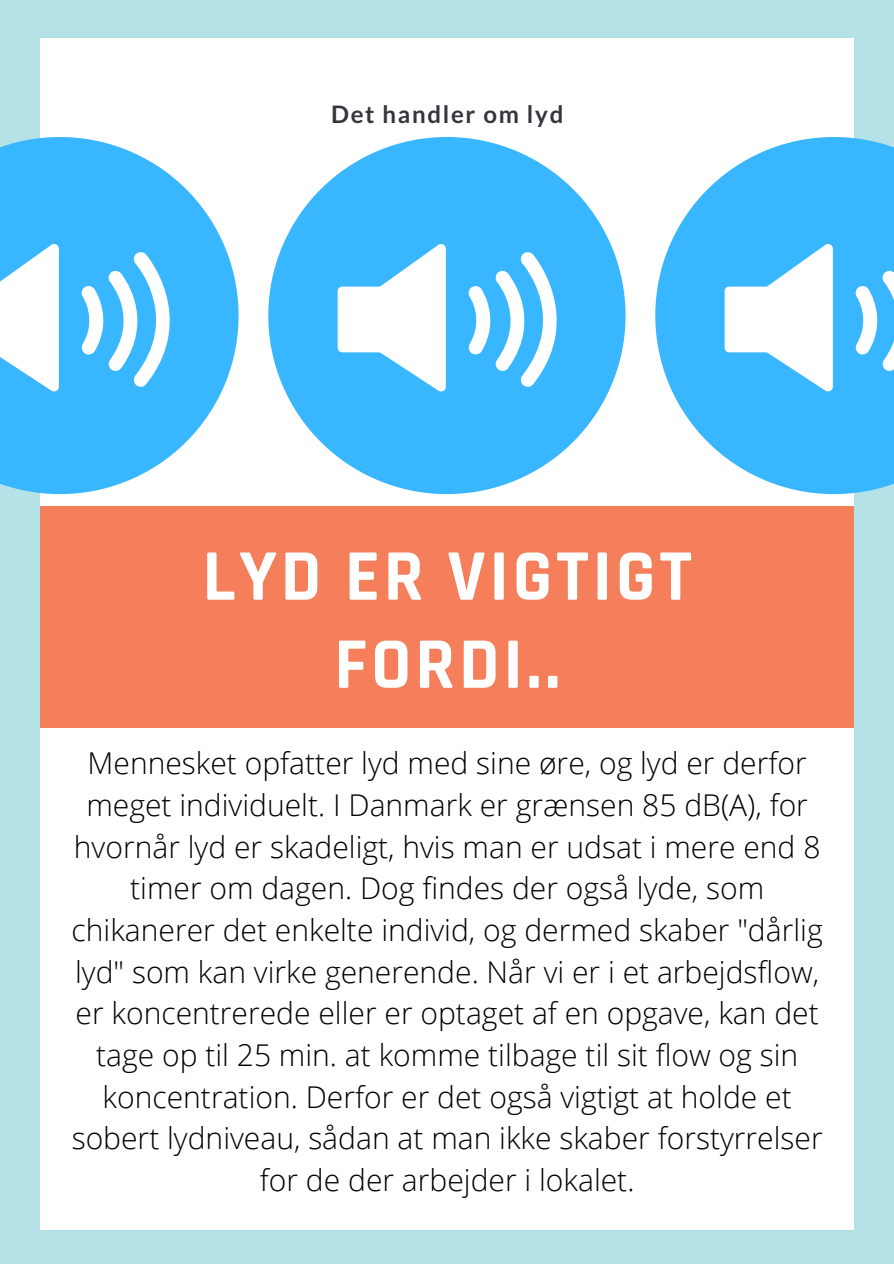
<style>
.page{position:relative;width:894px;height:1264px;background:#fff}
.page>*{position:absolute;margin:0;border:0;box-sizing:border-box;transform-origin:0 0}
.t1{font:700 73.35px/88.1px "Rajdhani";letter-spacing:.05em;color:#fff;text-align:center}
.t2{font:300 30px/41.7px "Open Sans";color:#000;text-align:center}
.t3{font:700 24px "Lato";letter-spacing:.07em;color:#36353f}
</style>
<div class="page">
<div style="left:0;top:0;width:893px;height:1263px;background:#b5e2e7"></div>
<div style="left:40px;top:38px;width:813px;height:1191px;background:#fff"></div>
<div style="left:40px;top:506px;width:813px;height:221px;background:#f57f5b"></div>
<svg style="left:268px;top:137px;width:357px;height:357px;fill:#38b6ff"></svg>
<svg style="left:337px;top:242px;width:108px;height:151px"></svg>
<svg style="left:467px;top:251px;width:118px;height:136px"></svg>
<svg style="left:655px;top:137px;width:238px;height:357px;fill:#38b6ff"></svg>
<svg style="left:724px;top:242px;width:108px;height:151px"></svg>
<svg style="left:854px;top:270px;width:39px;height:101px;background:#78cdff"></svg>
<svg style="left:0;top:137px;width:238px;height:357px;fill:#38b6ff"></svg>
<svg style="left:0;top:242px;width:59px;height:151px"></svg>
<svg style="left:81px;top:251px;width:118px;height:136px"></svg>
<p class="t3" style="left:331px;top:99px;width:234px">Det handler om lyd</p>
<h1 class="t1" style="left:202px;top:534px;width:491px">LYD ER VIGTIGT<br>FORDI..</h1>
<p class="t2" style="left:72px;top:741px;width:752px">Mennesket opfatter lyd med sine øre, og lyd er derfor meget individuelt. I Danmark er grænsen 85 dB(A), for hvornår lyd er skadeligt, hvis man er udsat i mere end 8 timer om dagen. Dog findes der også lyde, som chikanerer det enkelte individ, og dermed skaber "dårlig lyd" som kan virke generende. Når vi er i et arbejdsflow, er koncentrerede eller er optaget af en opgave, kan det tage op til 25 min. at komme tilbage til sit flow og sin koncentration. Derfor er det også vigtigt at holde et sobert lydniveau, sådan at man ikke skaber forstyrrelser for de der arbejder i lokalet.</p>
</div>
